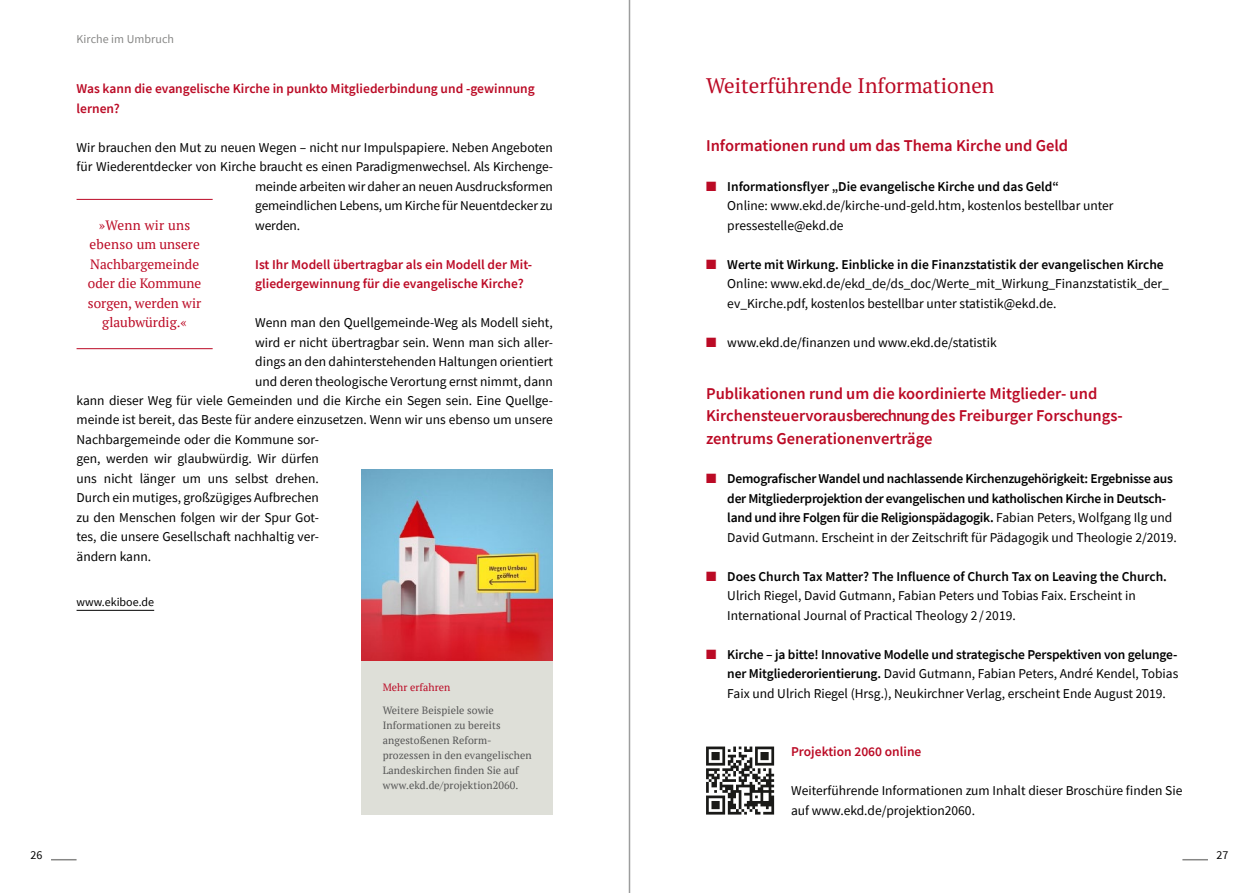
<style>
.page{position:relative;width:1259px;height:893px;background:#fff}
.page>*{position:absolute;margin:0;border:0;box-sizing:border-box;transform-origin:0 0}
.t1{font:21px "PT Serif";color:#bb0a25}
.t2{font:600 16.5px/22.5px "Source Sans Pro";color:#bb0a25}
.t3{font:13.5px/19.5px "Source Sans Pro";color:#000}
.t4{font:600 13.5px/19.5px "Source Sans Pro";letter-spacing:-.02em;color:#000}
.t5{font:600 13.5px/19.5px "Source Sans Pro";color:#bb0a25}
.t6{font:13.5px/19.5px "PT Serif";color:#bb0a25;text-align:center}
.t7{font:12px "Source Sans Pro";color:#000}
.t8{font:12px "Source Sans Pro";letter-spacing:.005em;color:#878786}
.t9{font:10.5px/15px "PT Serif";letter-spacing:.005em;color:#565656}
.t10{font:10.5px "PT Serif";letter-spacing:.005em;color:#bb0a25}
.s1{color:#bb0a25}
.s2{font-weight:600}
.s3{font-weight:400}
</style>
<div class="page">
<svg style="left:1182px;top:859px;width:26px;height:1px"></svg>
<svg style="left:51px;top:859px;width:26px;height:1px"></svg>
<hr style="left:77px;top:610px;width:77px;height:1px;background:#000">
<hr style="left:77px;top:199px;width:136px;height:1px;background:#bb0a25">
<hr style="left:77px;top:348px;width:136px;height:1px;background:#bb0a25">
<img style="left:361px;top:470px;width:192px;height:191px">
<div style="left:361px;top:661px;width:192px;height:153px;background:#dedfd8"></div>
<svg style="left:706px;top:746px;width:68px;height:69px"></svg>
<hr style="left:629px;top:0;width:1px;height:893px;background:#9c9d9d">
<p class="t8" style="left:77px;top:31px;width:99px">Kirche im Umbruch</p>
<p class="t5" style="left:77px;top:79px;width:460px">Was kann die evangelische Kirche in punkto Mitgliederbindung und -gewinnung lernen?</p>
<p class="t3" style="left:77px;top:137px;width:478px">Wir brauchen den Mut zu neuen Wegen – nicht nur Impulspapiere. Neben Angeboten</p>
<p class="t3" style="left:77px;top:157px;width:478px">für Wiederentdecker von Kirche braucht es einen Paradigmenwechsel. Als Kirchenge-</p>
<p class="t3" style="left:255px;top:176px;width:299px">meinde arbeiten wir daher an neuen Ausdrucksformen</p>
<p class="t3" style="left:255px;top:196px;width:299px">gemeindlichen Lebens, um Kirche für Neuentdecker zu</p>
<p class="t3" style="left:255px;top:215px;width:47px">werden.</p>
<p class="t5" style="left:255px;top:254px;width:278px">Ist Ihr Modell übertragbar als ein Modell der Mit&shy;gliedergewinnung für die evangelische Kirche?</p>
<p class="t3" style="left:255px;top:313px;width:299px">Wenn man den Quellgemeinde-Weg als Modell sieht,</p>
<p class="t3" style="left:255px;top:332px;width:299px">wird er nicht übertragbar sein. Wenn man sich aller-</p>
<p class="t3" style="left:255px;top:352px;width:299px">dings an den dahinterstehenden Haltungen orientiert</p>
<p class="t3" style="left:255px;top:371px;width:299px">und deren theologische Verortung ernst nimmt, dann</p>
<p class="t3" style="left:77px;top:391px;width:478px">kann dieser Weg für viele Gemeinden und die Kirche ein Segen sein. Eine Quellge-</p>
<p class="t3" style="left:77px;top:410px;width:478px">meinde ist bereit, das Beste für andere einzusetzen. Wenn wir uns ebenso um unsere</p>
<p class="t3" style="left:77px;top:430px;width:244px">Nachbargemeinde oder die Kommune sor-</p>
<p class="t3" style="left:77px;top:449px;width:244px">gen, werden wir glaubwürdig. Wir dürfen</p>
<p class="t3" style="left:77px;top:469px;width:244px">uns nicht länger um uns selbst drehen.</p>
<p class="t3" style="left:77px;top:488px;width:244px">Durch ein mutiges, großzügiges Aufbrechen</p>
<p class="t3" style="left:77px;top:508px;width:244px">zu den Menschen folgen wir der Spur Got-</p>
<p class="t3" style="left:77px;top:527px;width:244px">tes, die unsere Gesellschaft nachhaltig ver-</p>
<p class="t3" style="left:77px;top:547px;width:76px">ändern kann.</p>
<p class="t7" style="left:77px;top:594px;width:79px">www.ekiboe.de</p>
<p class="t6" style="left:88px;top:215px;width:115px">»Wenn wir uns ebenso um unsere<br>Nachbargemeinde oder die Kommune sorgen, werden wir glaubwürdig.«</p>
<p class="t10" style="left:383px;top:680px;width:69px">Mehr erfahren</p>
<p class="t9" style="left:383px;top:703px;width:150px">Weitere Beispiele sowie<br>Informationen zu bereits angestoßenen Reform&shy;prozessen in den evangelischen<br>Landeskirchen finden Sie auf www.ekd.de/projektion2060.</p>
<h1 class="t1" style="left:706px;top:72px;width:290px">Weiterführende Informationen</h1>
<p class="t2" style="left:706px;top:134px;width:364px">Informationen rund um das Thema Kirche und Geld</p>
<p class="t3" style="left:727px;top:176px;width:388px;text-indent:-21px"><span class="s1">■</span> <span class="s2">Informationsflyer „Die evangelische Kirche und das Geld“<br></span>Online: www.ekd.de/kirche-und-geld.htm, kostenlos bestellbar unter pressestelle@ekd.de</p>
<p class="t3" style="left:727px;top:254px;width:443px;text-indent:-21px"><span class="s1">■</span> <span class="s2">Werte mit Wirkung. Einblicke in die Finanzstatistik der evangelischen Kirche<br></span>Online: www.ekd.de/ekd_de/ds_doc/Werte_mit_Wirkung_Finanzstatistik_der_ ev_Kirche.pdf, kostenlos bestellbar unter statistik@ekd.de.</p>
<p class="t3" style="left:706px;top:332px;width:292px"><span class="s1">■</span> www.ekd.de/finanzen und www.ekd.de/statistik</p>
<p class="t2" style="left:706px;top:382px;width:417px">Publikationen rund um die koordinierte Mitglieder- und<br>Kirchensteuervorausberechnung des Freiburger Forschungs&shy;zentrums Generationenverträge</p>
<p class="t4" style="left:727px;top:469px;width:451px;text-indent:-21px"><span class="s1">■</span> Demografischer Wandel und nachlassende Kirchenzugehörigkeit: Ergebnisse aus der Mitgliederprojektion der evangelischen und katholischen Kirche in Deutsch&shy;land und ihre Folgen für die Religionspädagogik. <span class="s3">Fabian Peters, Wolfgang Ilg und David Gutmann. Erscheint in der Zeitschrift für Pädagogik und Theologie 2/2019.</span></p>
<p class="t3" style="left:727px;top:566px;width:441px;text-indent:-21px"><span class="s1">■</span> <span class="s2">Does Church Tax Matter? The Influence of Church Tax on Leaving the Church.<br></span>Ulrich Riegel, David Gutmann, Fabian Peters und Tobias Faix. Erscheint in<br>International Journal of Practical Theology 2 / 2019.</p>
<p class="t3" style="left:727px;top:644px;width:452px;text-align:justify;text-indent:-21px"><span class="s1">■</span> <span class="s2">Kirche – ja bitte! Innovative Modelle und strategische Perspektiven von gelunge&shy;ner Mitgliederorientierung.</span> David Gutmann, Fabian Peters, André Kendel, Tobias Faix und Ulrich Riegel (Hrsg.), Neukirchner Verlag, erscheint Ende August 2019.</p>
<p class="t5" style="left:791px;top:742px;width:132px">Projektion 2060 online</p>
<p class="t3" style="left:791px;top:781px;width:393px">Weiterführende Informationen zum Inhalt dieser Broschüre finden Sie auf www.ekd.de/projektion2060.</p>
<p class="t7" style="left:31px;top:848px;width:13px">26</p>
<p class="t7" style="left:1216px;top:848px;width:13px">27</p>
</div>
